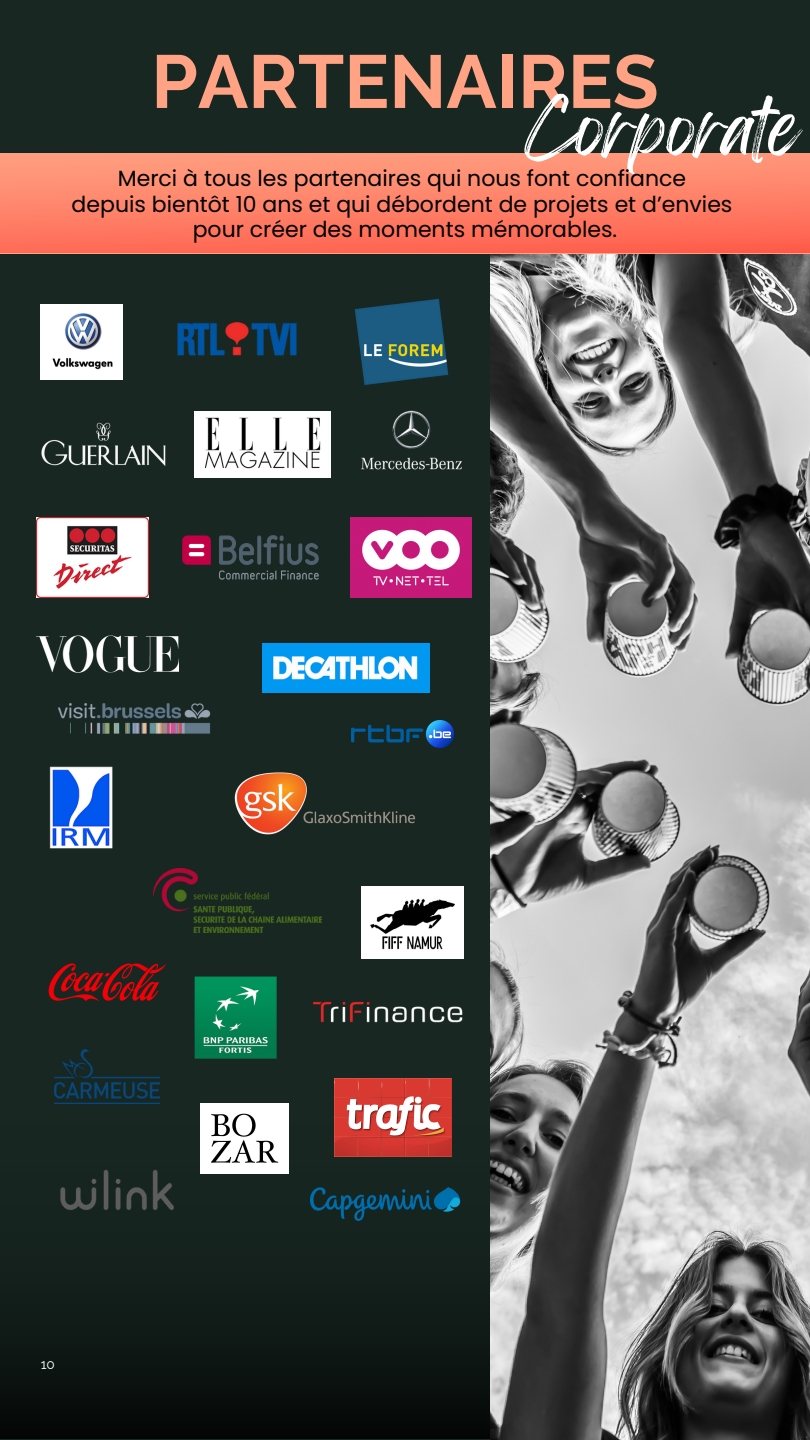
<style>
.page{position:relative;width:810px;height:1440px;background:#182722}
.page>*{position:absolute;margin:0;border:0;box-sizing:border-box;transform-origin:0 0}
.t1{font:700 74.8px "Raleway";color:#ffa384}
.t2{font:65.3px "Feeling Passionate";color:#fff}
.t3{font:700 34px "Raleway";color:#ffa384}
.t4{font:22px "Poppins";color:#000}
.t5{font:13.6px "Raleway";color:#fff}
</style>
<div class="page">
<img style="left:0;top:1123px;width:491px;height:315px">
<img style="left:491px;top:253px;width:319px;height:1187px">
<img style="left:40px;top:305px;width:83px;height:75px">
<img style="left:354px;top:298px;width:95px;height:87px">
<img style="left:177px;top:322px;width:120px;height:34px">
<img style="left:41px;top:422px;width:125px;height:44px">
<img style="left:312px;top:959px;width:215px;height:141px">
<img style="left:195px;top:411px;width:116px;height:67px">
<img style="left:311px;top:396px;width:204px;height:102px">
<img style="left:36px;top:518px;width:113px;height:80px">
<img style="left:182px;top:535px;width:137px;height:45px">
<img style="left:351px;top:517px;width:121px;height:81px">
<img style="left:263px;top:643px;width:166px;height:49px">
<img style="left:36px;top:635px;width:143px;height:38px">
<img style="left:58px;top:703px;width:153px;height:31px">
<img style="left:234px;top:772px;width:182px;height:63px">
<img style="left:153px;top:868px;width:169px;height:65px">
<img style="left:49px;top:766px;width:64px;height:83px">
<img style="left:201px;top:1103px;width:88px;height:71px">
<img style="left:361px;top:887px;width:102px;height:72px">
<img style="left:194px;top:976px;width:83px;height:83px">
<img style="left:334px;top:1078px;width:117px;height:78px">
<img style="left:55px;top:1050px;width:105px;height:53px">
<img style="left:311px;top:1188px;width:150px;height:33px">
<img style="left:48px;top:932px;width:135px;height:70px">
<img style="left:352px;top:720px;width:102px;height:28px">
<img style="left:0;top:153px;width:810px;height:100px">
<img style="left:55px;top:1154px;width:123px;height:82px">
<p class="t1" style="left:151px;top:38px;width:509px">PARTENAIRES</p>
<p class="t2" style="left:525px;top:75px;width:276px">Corporate</p>
<p class="t3" style="left:345px;top:90px;width:386px">PRIVATISATION LUNCH</p>
<p class="t4" style="left:118px;top:163px;width:570px">Merci à tous les partenaires qui nous font confiance</p>
<p class="t4" style="left:72px;top:189px;width:662px">depuis bientôt 10 ans et qui débordent de projets et d’envies</p>
<p class="t4" style="left:193px;top:214px;width:426px">pour créer des moments mémorables.</p>
<p class="t5" style="left:41px;top:1356px;width:16px">10</p>
</div>
